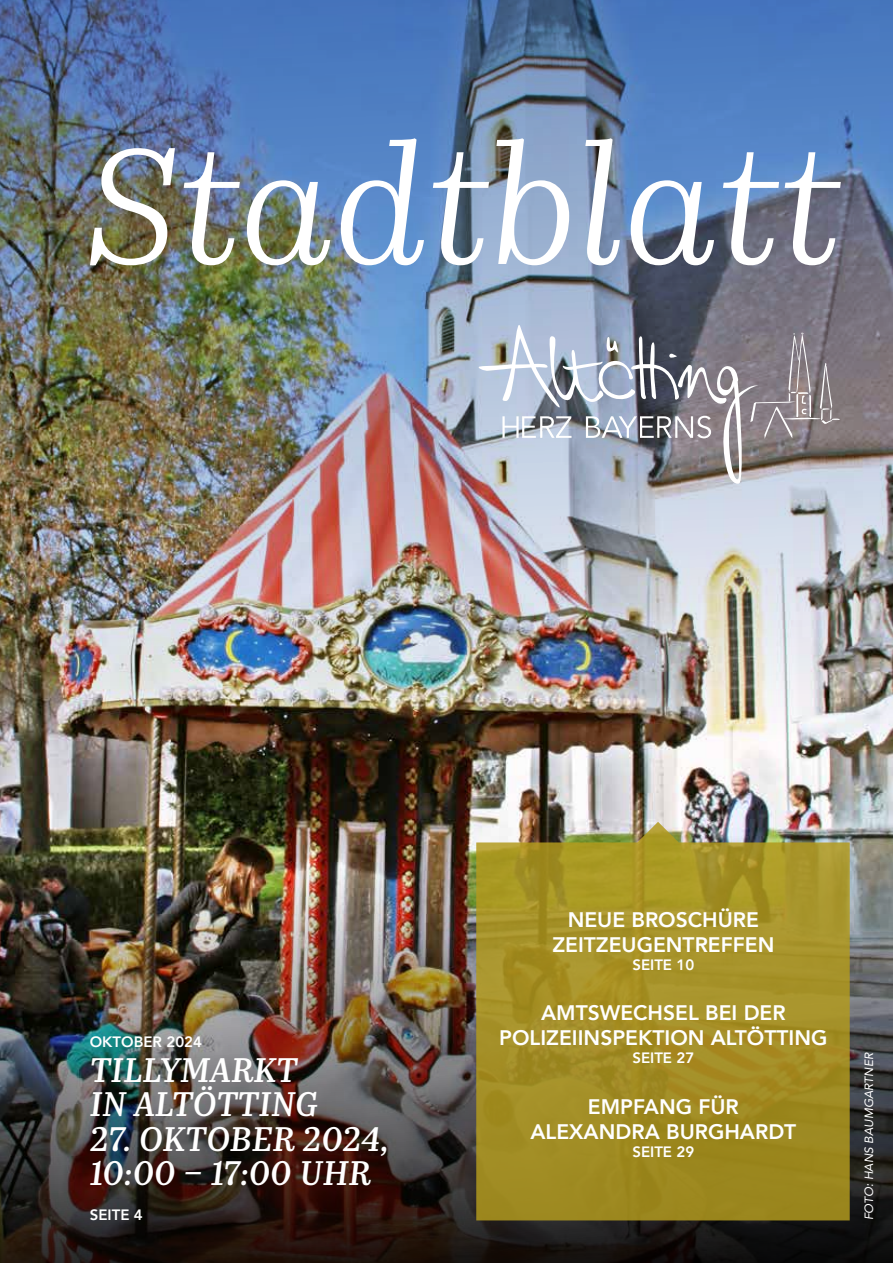
<style>
.page{position:relative;width:893px;height:1263px;background:#fff}
.page>*{position:absolute;margin:0;border:0;box-sizing:border-box;transform-origin:0 0}
.t1{font:italic 165px "Kazimir Text";color:#fff}
.t2{font:italic 500 34.5px/34.5px "Kazimir Text";color:#fff}
.t3{font:800 21px/25.2px "Avenir";color:#fff;text-align:center}
.t4{font:800 15px "Avenir";color:#fff}
.t5{font:italic 12px "Avenir";color:#fff}
</style>
<div class="page">
<img style="left:0;top:925px;width:893px;height:338px">
<img style="left:0;top:0;width:893px;height:925px">
<svg style="left:476px;top:822px;width:374px;height:398px;background:#a38f2a"></svg>
<img style="left:476px;top:319px;width:364px;height:167px">
<h1 class="t1" style="left:85px;top:85px;width:757px">Stadtblatt</h1>
<p class="t4" style="left:90px;top:1030px;width:114px">OKTOBER 2024</p>
<h2 class="t2" style="left:90px;top:1050px;width:230px">TILLYMARKT<br>IN ALTÖTTING</h2>
<h2 class="t2" style="left:90px;top:1119px;width:300px">27. OKTOBER 2024,<br>10:00 – 17:00 UHR</h2>
<p class="t4" style="left:90px;top:1203px;width:55px">SEITE 4</p>
<p class="t3" style="left:552px;top:907px;width:224px">NEUE BROSCHÜRE<br>ZEITZEUGENTREFFEN</p>
<p class="t4" style="left:632px;top:953px;width:63px">SEITE 10</p>
<p class="t3" style="left:499px;top:1000px;width:330px">AMTSWECHSEL BEI DER<br>POLIZEIINSPEKTION ALTÖTTING</p>
<p class="t4" style="left:632px;top:1046px;width:63px">SEITE 27</p>
<p class="t3" style="left:530px;top:1094px;width:267px">EMPFANG FÜR<br>ALEXANDRA BURGHARDT</p>
<p class="t4" style="left:632px;top:1140px;width:63px">SEITE 29</p>
<p class="t5" style="left:862px;top:1220px;width:169px;rotate:-90deg">FOTO: HANS BAUMGARTNER</p>
</div>
